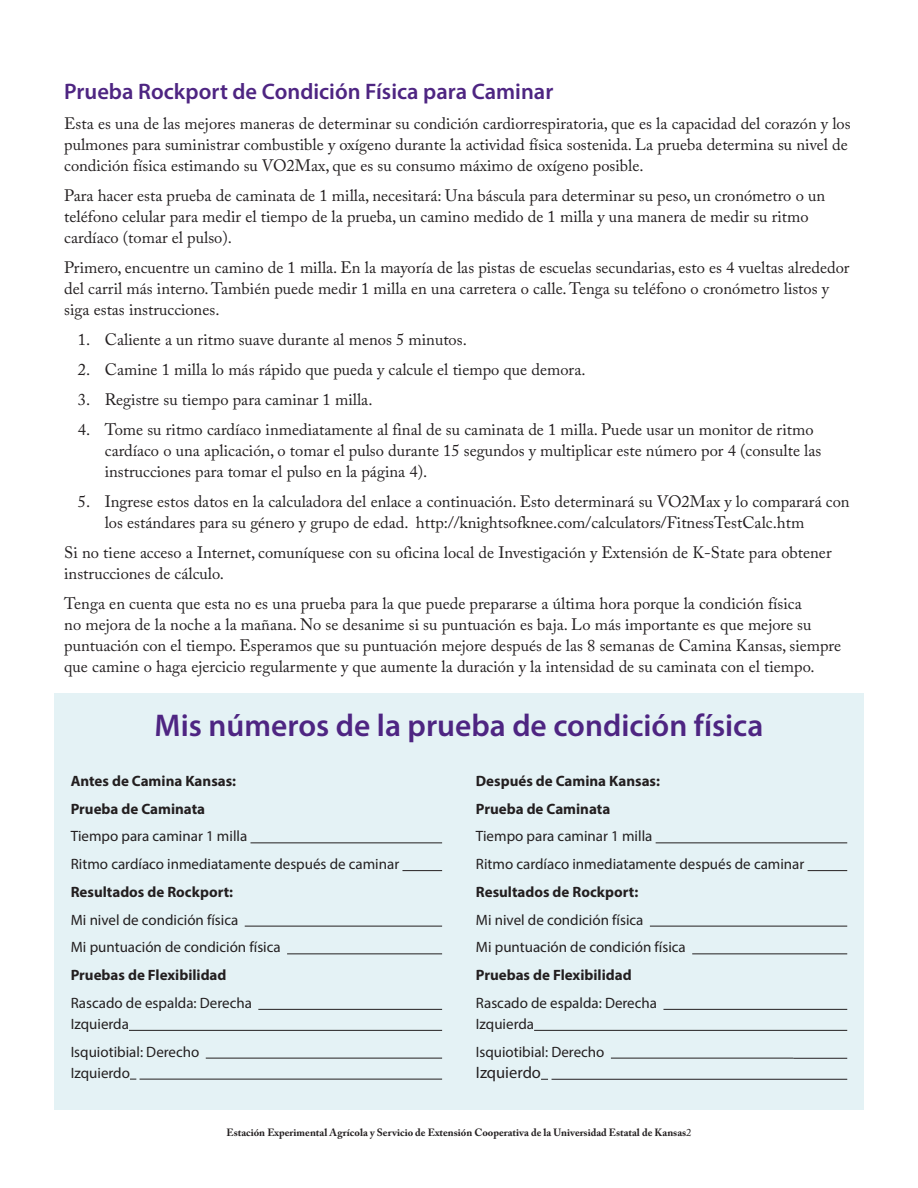
<style>
.page{position:relative;width:918px;height:1188px;background:#fff}
.page>*{position:absolute;margin:0;border:0;box-sizing:border-box;transform-origin:0 0}
.Body_text{font:600 31.5px "Myriad Pro";color:#4e2582}
.headline{font:600 22.5px "Myriad Pro";color:#4e2582}
.Body_text-2{font:16.5px/21px "Adobe Caslon Pro";color:#231f20}
.Body_text-3{font:16.5px "Myriad Pro";color:#231f20}
.Body_text-4{font:15px/21px "Myriad Pro";color:#231f20}
.Body_text-5{font:700 15px "Myriad Pro";color:#231f20}
.Body_text-6{font:700 10.5px "Adobe Caslon Pro";color:#231f20}
.s1{font-weight:400}
</style>
<div class="page">
<div style="left:54px;top:693px;width:810px;height:417px;background:#e4f2f5"></div>
<hr style="left:250px;top:842px;width:192px;height:1px;background:#231f20">
<hr style="left:402px;top:870px;width:40px;height:1px;background:#231f20">
<hr style="left:245px;top:926px;width:197px;height:1px;background:#231f20">
<hr style="left:287px;top:953px;width:155px;height:1px;background:#231f20">
<hr style="left:258px;top:1009px;width:184px;height:1px;background:#231f20">
<hr style="left:129px;top:1030px;width:313px;height:1px;background:#231f20">
<hr style="left:206px;top:1058px;width:236px;height:1px;background:#231f20">
<hr style="left:140px;top:1079px;width:302px;height:1px;background:#231f20">
<hr style="left:656px;top:842px;width:191px;height:1px;background:#231f20">
<hr style="left:808px;top:870px;width:39px;height:1px;background:#231f20">
<hr style="left:650px;top:926px;width:197px;height:1px;background:#231f20">
<hr style="left:692px;top:953px;width:155px;height:1px;background:#231f20">
<hr style="left:663px;top:1009px;width:184px;height:1px;background:#231f20">
<hr style="left:534px;top:1030px;width:313px;height:1px;background:#231f20">
<hr style="left:611px;top:1058px;width:182px;height:1px;background:#231f20">
<hr style="left:793px;top:1058px;width:54px;height:1px;background:#231f20">
<hr style="left:552px;top:1079px;width:295px;height:1px;background:#231f20">
<p class="headline" style="left:64px;top:78px;width:491px">Prueba Rockport de Condición Física para Caminar</p>
<p class="Body_text-2" style="left:64px;top:113px;width:788px">Esta es una de las mejores maneras de determinar su condición cardiorrespiratoria, que es la capacidad del corazón y los pulmones para suministrar combustible y oxígeno durante la actividad física sostenida. La prueba determina su nivel de condición física estimando su VO2Max, que es su consumo máximo de oxígeno posible.</p>
<p class="Body_text-2" style="left:64px;top:185px;width:763px">Para hacer esta prueba de caminata de 1 milla, necesitará: Una báscula para determinar su peso, un cronómetro o un teléfono celular para medir el tiempo de la prueba, un camino medido de 1 milla y una manera de medir su ritmo cardíaco (tomar el pulso).</p>
<p class="Body_text-2" style="left:64px;top:257px;width:787px">Primero, encuentre un camino de 1 milla. En la mayoría de las pistas de escuelas secundarias, esto es 4 vueltas alrededor del carril más interno. También puede medir 1 milla en una carretera o calle. Tenga su teléfono o cronómetro listos y siga estas instrucciones.</p>
<p class="Body_text-2" style="left:78px;top:329px;width:391px">1. Caliente a un ritmo suave durante al menos 5 minutos.</p>
<p class="Body_text-2" style="left:78px;top:359px;width:509px">2. Camine 1 milla lo más rápido que pueda y calcule el tiempo que demora.</p>
<p class="Body_text-2" style="left:78px;top:389px;width:296px">3. Registre su tiempo para caminar 1 milla.</p>
<p class="Body_text-2" style="left:105px;top:419px;width:718px;text-indent:-27px">4. Tome su ritmo cardíaco inmediatamente al final de su caminata de 1 milla. Puede usar un monitor de ritmo cardíaco o una aplicación, o tomar el pulso durante 15 segundos y multiplicar este número por 4 (consulte las instrucciones para tomar el pulso en la página 4).</p>
<p class="Body_text-2" style="left:105px;top:491px;width:746px;text-indent:-27px">5. Ingrese estos datos en la calculadora del enlace a continuación. Esto determinará su VO2Max y lo comparará con los estándares para su género y grupo de edad. http://knightsofknee.com/calculators/FitnessTestCalc.htm</p>
<p class="Body_text-2" style="left:64px;top:542px;width:769px">Si no tiene acceso a Internet, comuníquese con su oficina local de Investigación y Extensión de K-State para obtener instrucciones de cálculo.</p>
<p class="Body_text-2" style="left:64px;top:593px;width:778px">Tenga en cuenta que esta no es una prueba para la que puede prepararse a última hora porque la condición física<br>no mejora de la noche a la mañana. No se desanime si su puntuación es baja. Lo más importante es que mejore su puntuación con el tiempo. Esperamos que su puntuación mejore después de las 8 semanas de Camina Kansas, siempre que camine o haga ejercicio regularmente y que aumente la duración y la intensidad de su caminata con el tiempo.</p>
<p class="Body_text" style="left:155px;top:705px;width:610px">Mis números de la prueba de condición física</p>
<p class="Body_text-5" style="left:71px;top:771px;width:167px">Antes de Camina Kansas:</p>
<p class="Body_text-5" style="left:71px;top:799px;width:136px">Prueba de Caminata</p>
<p class="Body_text-4" style="left:71px;top:826px;width:178px">Tiempo para caminar 1 milla</p>
<p class="Body_text-4" style="left:71px;top:853px;width:330px">Ritmo cardíaco inmediatamente después de caminar</p>
<p class="Body_text-5" style="left:71px;top:882px;width:164px">Resultados de Rockport:</p>
<p class="Body_text-4" style="left:71px;top:909px;width:169px">Mi nivel de condición física</p>
<p class="Body_text-4" style="left:71px;top:937px;width:211px">Mi puntuación de condición física</p>
<p class="Body_text-5" style="left:71px;top:965px;width:157px">Pruebas de Flexibilidad</p>
<p class="Body_text-4" style="left:71px;top:992px;width:183px">Rascado de espalda: Derecha<br>Izquierda</p>
<p class="Body_text-4" style="left:71px;top:1041px;width:130px">Isquiotibial: Derecho<br>Izquierdo</p>
<p class="Body_text-5" style="left:476px;top:771px;width:186px">Después de Camina Kansas:</p>
<p class="Body_text-5" style="left:476px;top:799px;width:136px">Prueba de Caminata</p>
<p class="Body_text-4" style="left:476px;top:826px;width:178px">Tiempo para caminar 1 milla</p>
<p class="Body_text-4" style="left:476px;top:853px;width:330px">Ritmo cardíaco inmediatamente después de caminar</p>
<p class="Body_text-5" style="left:476px;top:882px;width:164px">Resultados de Rockport:</p>
<p class="Body_text-4" style="left:476px;top:909px;width:169px">Mi nivel de condición física</p>
<p class="Body_text-4" style="left:476px;top:937px;width:211px">Mi puntuación de condición física</p>
<p class="Body_text-5" style="left:476px;top:965px;width:157px">Pruebas de Flexibilidad</p>
<p class="Body_text-4" style="left:476px;top:992px;width:183px">Rascado de espalda: Derecha<br>Izquierda</p>
<p class="Body_text-4" style="left:476px;top:1041px;width:130px">Isquiotibial: Derecho</p>
<p class="Body_text-3" style="left:476px;top:1062px;width:67px">Izquierdo</p>
<p class="Body_text-6" style="left:226px;top:1126px;width:467px">Estación Experimental Agrícola y Servicio de Extensión Cooperativa de la Universidad Estatal de Kansas<span class="s1">2</span></p>
</div>
